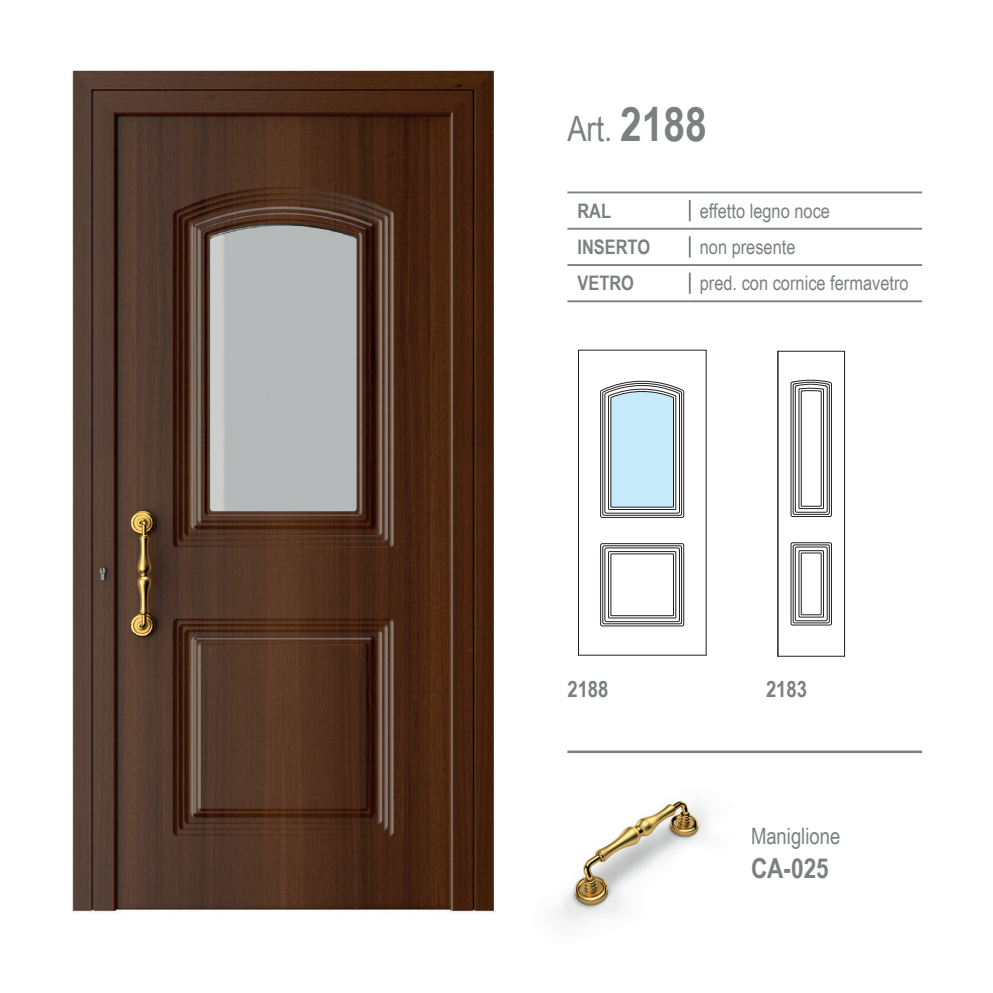
<style>
.page{position:relative;width:993px;height:993px;background:#fff}
.page>*{position:absolute;margin:0;border:0;box-sizing:border-box;transform-origin:0 0}
.t1{font:35px "Arial Narrow";color:#7b8080}
.t2{font:700 27.5px "Arial Narrow";color:#7b8080}
.t3{font:22.5px "Arial Narrow";color:#7b8080}
.t4{font:700 22.5px "Arial Narrow";color:#7b8080}
.t5{font:20px "Arial Narrow";color:#7b8080}
.t6{font:700 20px "Arial Narrow";color:#7b8080}
.s1{font-weight:700;font-size:47.5px}
</style>
<div class="page">
<hr style="left:688px;top:200px;width:2px;height:21px;background:#7b8080">
<hr style="left:567px;top:228px;width:122px;height:1px;background:#7b8080">
<hr style="left:689px;top:228px;width:232px;height:1px;background:#7b8080">
<hr style="left:688px;top:236px;width:2px;height:21px;background:#7b8080">
<hr style="left:567px;top:264px;width:122px;height:2px;background:#7b8080">
<hr style="left:689px;top:264px;width:232px;height:2px;background:#7b8080">
<hr style="left:688px;top:272px;width:2px;height:22px;background:#7b8080">
<hr style="left:567px;top:300px;width:122px;height:2px;background:#7b8080">
<hr style="left:689px;top:300px;width:232px;height:2px;background:#7b8080">
<hr style="left:567px;top:191px;width:122px;height:2px;background:#7b8080">
<hr style="left:689px;top:191px;width:232px;height:2px;background:#7b8080">
<hr style="left:567px;top:750px;width:354px;height:2px;background:#7b8080">
<img style="left:72px;top:71px;width:422px;height:841px">
<img style="left:557px;top:800px;width:152px;height:126px">
<hr style="left:777px;top:655px;width:67px;height:1px;background:#231f20">
<hr style="left:777px;top:351px;width:67px;height:1px;background:#231f20">
<hr style="left:843px;top:351px;width:1px;height:305px;background:#231f20">
<hr style="left:777px;top:351px;width:1px;height:305px;background:#231f20">
<div style="left:798px;top:550px;width:25px;height:67px;border:1px solid #231f20"></div>
<div style="left:794px;top:546px;width:33px;height:74px;border:1px solid #231f20;border-radius:2px"></div>
<div style="left:792px;top:544px;width:37px;height:79px;border:1px solid #231f20;border-radius:2px"></div>
<div style="left:800px;top:552px;width:21px;height:62px;border:1px solid #231f20"></div>
<div style="left:790px;top:542px;width:41px;height:83px;border:1px solid #231f20;border-radius:2px"></div>
<svg style="left:790px;top:379px;width:41px;height:137px"></svg>
<hr style="left:578px;top:654px;width:128px;height:1px;background:#231f20">
<hr style="left:578px;top:350px;width:1px;height:305px;background:#231f20">
<hr style="left:705px;top:350px;width:1px;height:305px;background:#231f20">
<hr style="left:578px;top:349px;width:128px;height:1px;background:#231f20">
<div style="left:608px;top:551px;width:67px;height:67px;border:1px solid #231f20"></div>
<div style="left:604px;top:547px;width:75px;height:74px;border:1px solid #231f20;border-radius:2px"></div>
<div style="left:602px;top:545px;width:79px;height:78px;border:1px solid #231f20;border-radius:2px"></div>
<div style="left:610px;top:553px;width:63px;height:62px;border:1px solid #231f20"></div>
<div style="left:600px;top:543px;width:83px;height:83px;border:1px solid #231f20;border-radius:2px"></div>
<svg style="left:600px;top:380px;width:84px;height:137px"></svg>
<h1 class="t1" style="left:567px;top:103px;width:141px">Art. <span class="s1">2188</span></h1>
<p class="t6" style="left:577px;top:196px;width:35px">RAL</p>
<p class="t5" style="left:699px;top:196px;width:132px">effetto legno noce</p>
<p class="t6" style="left:577px;top:232px;width:74px">INSERTO</p>
<p class="t5" style="left:699px;top:232px;width:97px">non presente</p>
<p class="t6" style="left:577px;top:268px;width:58px">VETRO</p>
<p class="t5" style="left:699px;top:268px;width:210px">pred. con cornice fermavetro</p>
<p class="t4" style="left:567px;top:672px;width:43px">2188</p>
<p class="t4" style="left:765px;top:672px;width:43px">2183</p>
<p class="t3" style="left:750px;top:819px;width:91px">Maniglione</p>
<h2 class="t2" style="left:750px;top:846px;width:79px">CA-025</h2>
</div>
